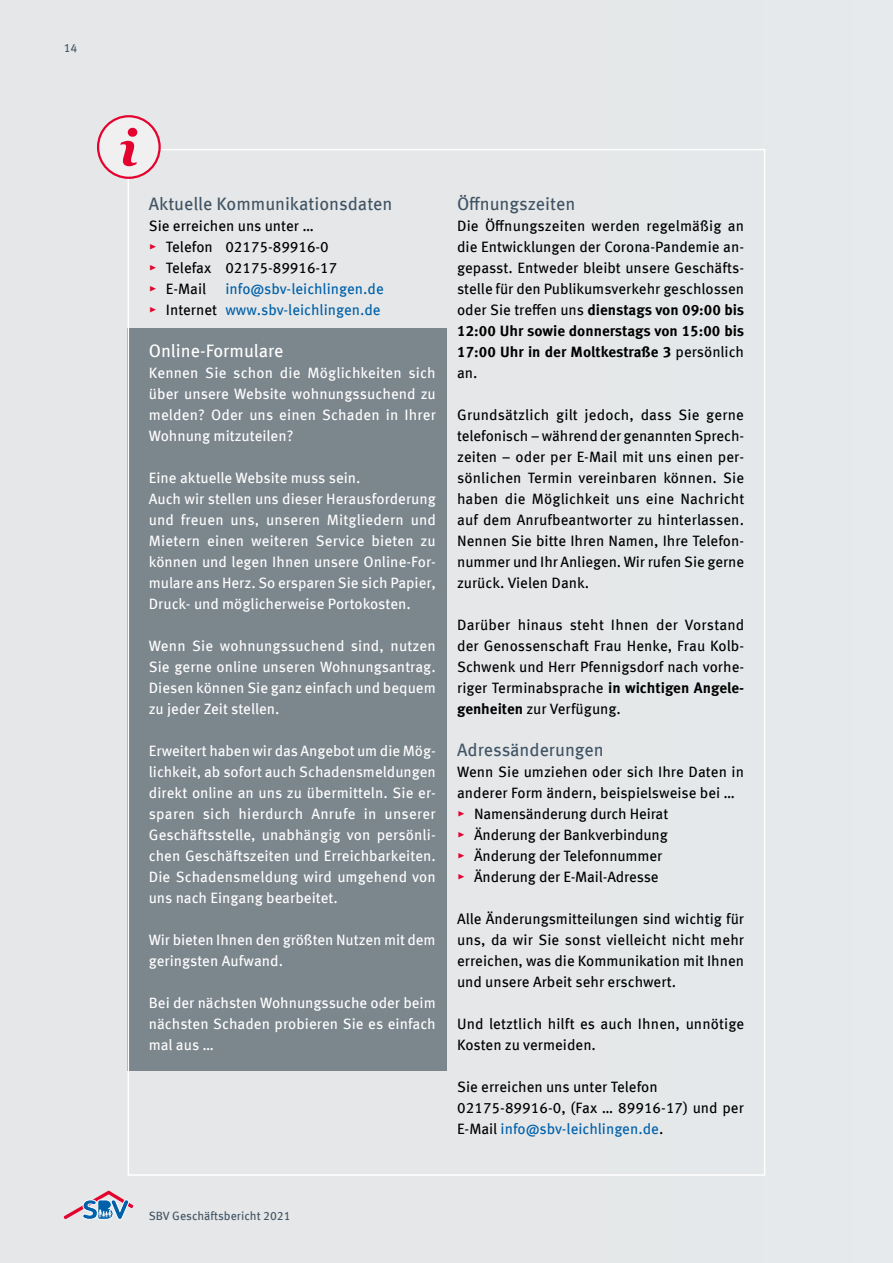
<style>
.page{position:relative;width:893px;height:1263px;background:#e5e7e9}
.page>*{position:absolute;margin:0;border:0;box-sizing:border-box;transform-origin:0 0}
.t1{font:18px "Meta Offc";color:#415464}
.t2{font:18px "Meta Offc";color:#fff}
.t3{font:15px/21px "Meta Offc";color:#000}
.t4{font:15px/21px "Meta Offc";color:#fff;text-align:justify}
.t5{font:15px/21px "Meta Offc";color:#0060a9;text-align:right}
.t6{font:12px "Meta Offc";color:#415464}
.s1{color:#e4032e}
.s2{color:#000}
.s3{font-weight:700}
.s4{color:#0060a9}
</style>
<div class="page">
<div style="left:128px;top:328px;width:319px;height:743px;background:#7c868d"></div>
<svg style="left:64px;top:1191px;width:69px;height:28px"></svg>
<div style="left:98px;top:116px;width:62px;height:62px;background:#f0f0f0;border-radius:50%"></div>
<div style="left:97px;top:115px;width:64px;height:64px;border:2px solid #e4032e;border-radius:50%"></div>
<svg style="left:120px;top:128px;width:17px;height:38px"></svg>
<p class="t6" style="left:64px;top:40px;width:15px">14</p>
<p class="t1" style="left:149px;top:193px;width:245px">Aktuelle Kommunikationsdaten</p>
<p class="t3" style="left:149px;top:216px;width:190px">Sie erreichen uns unter …<br><span class="s1">▸</span> Telefon 02175-89916-0 <span class="s1">▸</span> Telefax 02175-89916-17 <span class="s1">▸</span> E-Mail</p>
<p class="t5" style="left:149px;top:279px;width:236px">info@sbv-leichlingen.de<br><span class="s1">▸</span> <span class="s2">Internet</span> www.sbv-leichlingen.de</p>
<p class="t2" style="left:149px;top:340px;width:136px">Online-Formulare</p>
<p class="t4" style="left:149px;top:363px;width:289px">Kennen Sie schon die Möglichkeiten sich über unsere Website wohnungssuchend zu melden? Oder uns einen Schaden in Ihrer Wohnung mitzuteilen?</p>
<p class="t4" style="left:149px;top:468px;width:289px;text-align:left">Eine aktuelle Website muss sein.<br>Auch wir stellen uns dieser Herausforderung und freuen uns, unseren Mitgliedern und Mietern einen weiteren Service bieten zu können und legen Ihnen unsere Online-For&shy;mulare ans Herz. So ersparen Sie sich Papier, Druck- und möglicherweise Portokosten.</p>
<p class="t4" style="left:149px;top:636px;width:289px">Wenn Sie wohnungssuchend sind, nutzen Sie gerne online unseren Wohnungsantrag.<br>Diesen können Sie ganz einfach und bequem zu jeder Zeit stellen.</p>
<p class="t4" style="left:149px;top:741px;width:289px">Erweitert haben wir das Angebot um die Mög&shy;lichkeit, ab sofort auch Schadensmeldungen direkt online an uns zu übermitteln. Sie er&shy;sparen sich hierdurch Anrufe in unserer Geschäftsstelle, unabhängig von persönli&shy;chen Geschäftszeiten und Erreichbarkeiten.<br>Die Schadensmeldung wird umgehend von uns nach Eingang bearbeitet.</p>
<p class="t4" style="left:149px;top:930px;width:288px">Wir bieten Ihnen den größten Nutzen mit dem geringsten Aufwand.</p>
<p class="t4" style="left:149px;top:993px;width:289px">Bei der nächsten Wohnungssuche oder beim nächsten Schaden probieren Sie es einfach mal aus …</p>
<p class="t1" style="left:457px;top:193px;width:120px">Öffnungszeiten</p>
<p class="t3" style="left:457px;top:216px;width:289px;text-align:justify">Die Öffnungszeiten werden regelmäßig an die Entwicklungen der Corona-Pandemie an&shy;gepasst. Entweder bleibt unsere Geschäfts&shy;stelle für den Publikumsverkehr geschlossen oder Sie treffen uns <span class="s3">dienstags von 09:00 bis 12:00 Uhr sowie donnerstags von 15:00 bis 17:00 Uhr in der Moltkestraße 3</span> persönlich an.</p>
<p class="t3" style="left:457px;top:405px;width:289px;text-align:justify">Grundsätzlich gilt jedoch, dass Sie gerne telefonisch – während der genannten Sprech&shy;zeiten – oder per E-Mail mit uns einen per&shy;sönlichen Termin vereinbaren können. Sie haben die Möglichkeit uns eine Nachricht auf dem Anrufbeantworter zu hinterlassen.<br>Nennen Sie bitte Ihren Namen, Ihre Telefon&shy;nummer und Ihr Anliegen. Wir rufen Sie gerne zurück. Vielen Dank.</p>
<p class="t3" style="left:457px;top:615px;width:289px;text-align:justify">Darüber hinaus steht Ihnen der Vorstand der Genossenschaft Frau Henke, Frau Kolb-Schwenk und Herr Pfennigsdorf nach vorhe&shy;riger Terminabsprache <span class="s3">in wichtigen Angele&shy;genheiten</span> zur Verfügung.</p>
<p class="t1" style="left:457px;top:739px;width:148px">Adressänderungen</p>
<p class="t3" style="left:457px;top:762px;width:288px">Wenn Sie umziehen oder sich Ihre Daten in anderer Form ändern, beispielsweise bei … <span class="s1">▸</span> Namensänderung durch Heirat<br><span class="s1">▸</span> Änderung der Bankverbindung<br><span class="s1">▸</span> Änderung der Telefonnummer<br><span class="s1">▸</span> Änderung der E-Mail-Adresse</p>
<p class="t3" style="left:457px;top:909px;width:289px;text-align:justify">Alle Änderungsmitteilungen sind wichtig für uns, da wir Sie sonst vielleicht nicht mehr erreichen, was die Kommunikation mit Ihnen und unsere Arbeit sehr erschwert.</p>
<p class="t3" style="left:457px;top:1014px;width:289px">Und letztlich hilft es auch Ihnen, unnötige<br>Kosten zu vermeiden.</p>
<p class="t3" style="left:457px;top:1077px;width:288px">Sie erreichen uns unter Telefon<br>02175-89916-0, (Fax … 89916-17) und per<br>E-Mail <span class="s4">info@sbv-leichlingen.de</span>.</p>
<p class="t6" style="left:149px;top:1208px;width:143px">SBV Geschäftsbericht 2021</p>
</div>
